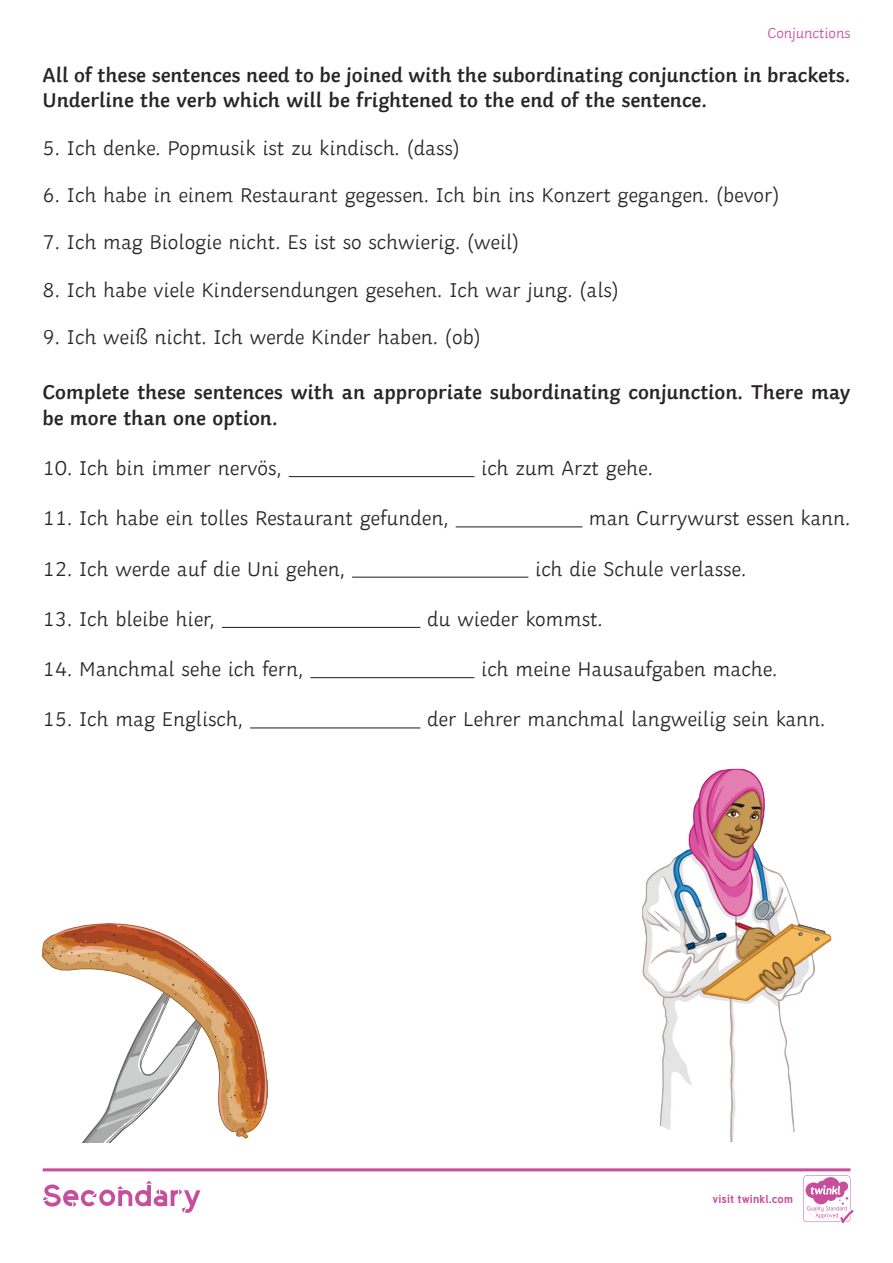
<style>
.page{position:relative;width:893px;height:1263px;background:#fff}
.page>*{position:absolute;margin:0;border:0;box-sizing:border-box;transform-origin:0 0}
.KS3_4_Body_Copy{font:300 21px "Twinkl";color:#282526}
.KS3_4_Body_Copy-2{font:600 21px/25.5px "Twinkl";color:#282526}
.Header_Text{font:300 15px "Twinkl";letter-spacing:-.01em;color:#c74d9d}
.t1{font:700 11.4px "Tuffy";letter-spacing:.015em;color:#c74d9d}
</style>
<div class="page">
<hr style="left:289px;top:476px;width:185px;height:1px;background:#282526">
<hr style="left:456px;top:526px;width:126px;height:1px;background:#282526">
<hr style="left:352px;top:577px;width:176px;height:1px;background:#282526">
<hr style="left:222px;top:627px;width:198px;height:1px;background:#282526">
<hr style="left:310px;top:677px;width:164px;height:1px;background:#282526">
<hr style="left:250px;top:727px;width:170px;height:1px;background:#282526">
<img style="left:642px;top:769px;width:189px;height:373px">
<img style="left:43px;top:923px;width:225px;height:219px">
<svg style="left:43px;top:1168px;width:810px;height:55px"></svg>
<p class="Header_Text" style="left:767px;top:22px;width:85px">Conjunctions</p>
<p class="KS3_4_Body_Copy-2" style="left:43px;top:60px;width:809px">All of these sentences need to be joined with the subordinating conjunction in brackets.<br>Underline the verb which will be frightened to the end of the sentence.</p>
<p class="KS3_4_Body_Copy" style="left:43px;top:132px;width:419px">5. Ich denke. Popmusik ist zu kindisch. (dass)</p>
<p class="KS3_4_Body_Copy" style="left:43px;top:179px;width:739px">6. Ich habe in einem Restaurant gegessen. Ich bin ins Konzert gegangen. (bevor)</p>
<p class="KS3_4_Body_Copy" style="left:43px;top:226px;width:478px">7. Ich mag Biologie nicht. Es ist so schwierig. (weil)</p>
<p class="KS3_4_Body_Copy" style="left:43px;top:274px;width:578px">8. Ich habe viele Kindersendungen gesehen. Ich war jung. (als)</p>
<p class="KS3_4_Body_Copy" style="left:43px;top:321px;width:440px">9. Ich weiß nicht. Ich werde Kinder haben. (ob)</p>
<p class="KS3_4_Body_Copy-2" style="left:42px;top:377px;width:810px">Complete these sentences with an appropriate subordinating conjunction. There may be more than one option.</p>
<p class="KS3_4_Body_Copy" style="left:42px;top:452px;width:241px">10. Ich bin immer nervös,</p>
<p class="KS3_4_Body_Copy" style="left:481px;top:452px;width:173px">ich zum Arzt gehe.</p>
<p class="KS3_4_Body_Copy" style="left:42px;top:502px;width:408px">11. Ich habe ein tolles Restaurant gefunden,</p>
<p class="KS3_4_Body_Copy" style="left:589px;top:502px;width:263px">man Currywurst essen kann.</p>
<p class="KS3_4_Body_Copy" style="left:42px;top:553px;width:304px">12. Ich werde auf die Uni gehen,</p>
<p class="KS3_4_Body_Copy" style="left:535px;top:553px;width:213px">ich die Schule verlasse.</p>
<p class="KS3_4_Body_Copy" style="left:42px;top:603px;width:174px">13. Ich bleibe hier,</p>
<p class="KS3_4_Body_Copy" style="left:427px;top:603px;width:177px">du wieder kommst.</p>
<p class="KS3_4_Body_Copy" style="left:42px;top:653px;width:263px">14. Manchmal sehe ich fern,</p>
<p class="KS3_4_Body_Copy" style="left:481px;top:653px;width:298px">ich meine Hausaufgaben mache.</p>
<p class="KS3_4_Body_Copy" style="left:42px;top:703px;width:202px">15. Ich mag Englisch,</p>
<p class="KS3_4_Body_Copy" style="left:427px;top:703px;width:400px">der Lehrer manchmal langweilig sein kann.</p>
<p class="t1" style="left:712px;top:1190px;width:82px">visit twinkl.com</p>
</div>
